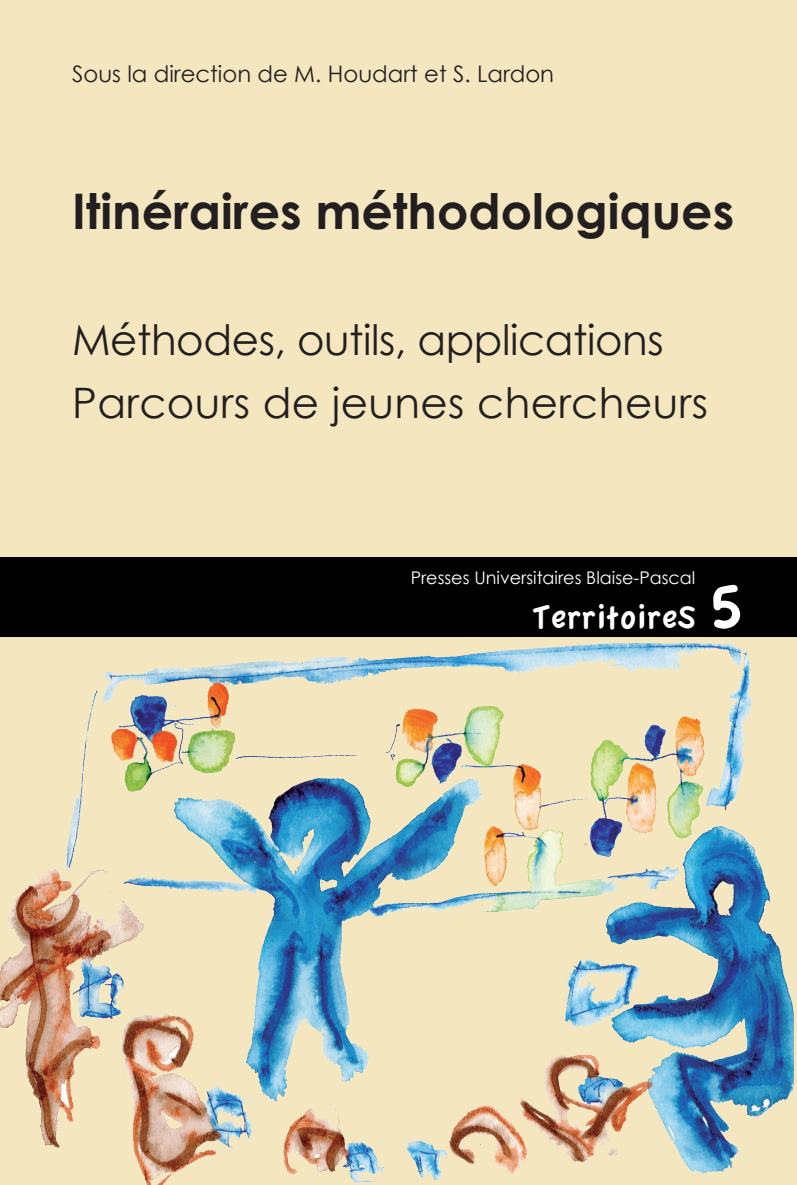
<style>
.page{position:relative;width:797px;height:1185px;background:#fff}
.page>*{position:absolute;margin:0;border:0;box-sizing:border-box;transform-origin:0 0}
.t1{font:700 49px "Century Gothic";color:#231f20}
.t2{font:42px/63px "Century Gothic";letter-spacing:-.01em;color:#231f20}
.t3{font:35px "Apple Casual";color:#fff}
.t4{font:22.75px "Century Gothic";color:#231f20}
.t5{font:17.5px "Century Gothic";color:#fff}
.s1{font-size:70px}
</style>
<div class="page">
<div style="left:0;top:0;width:796px;height:1184px;background:#f4e7bf"></div>
<img style="left:0;top:644px;width:793px;height:540px">
<div style="left:0;top:557px;width:796px;height:80px;background:#000"></div>
<p class="t4" style="left:72px;top:60px;width:483px">Sous la direction de M. Houdart et S. Lardon</p>
<p class="t1" style="left:72px;top:180px;width:663px">Itinéraires méthodologiques</p>
<p class="t2" style="left:72px;top:308px;width:637px">Méthodes, outils, applications<br>Parcours de jeunes chercheurs</p>
<p class="t5" style="left:410px;top:566px;width:286px">Presses Universitaires Blaise-Pascal</p>
<p class="t3" style="left:532px;top:598px;width:212px">TerritoireS <span class="s1">5</span></p>
</div>
